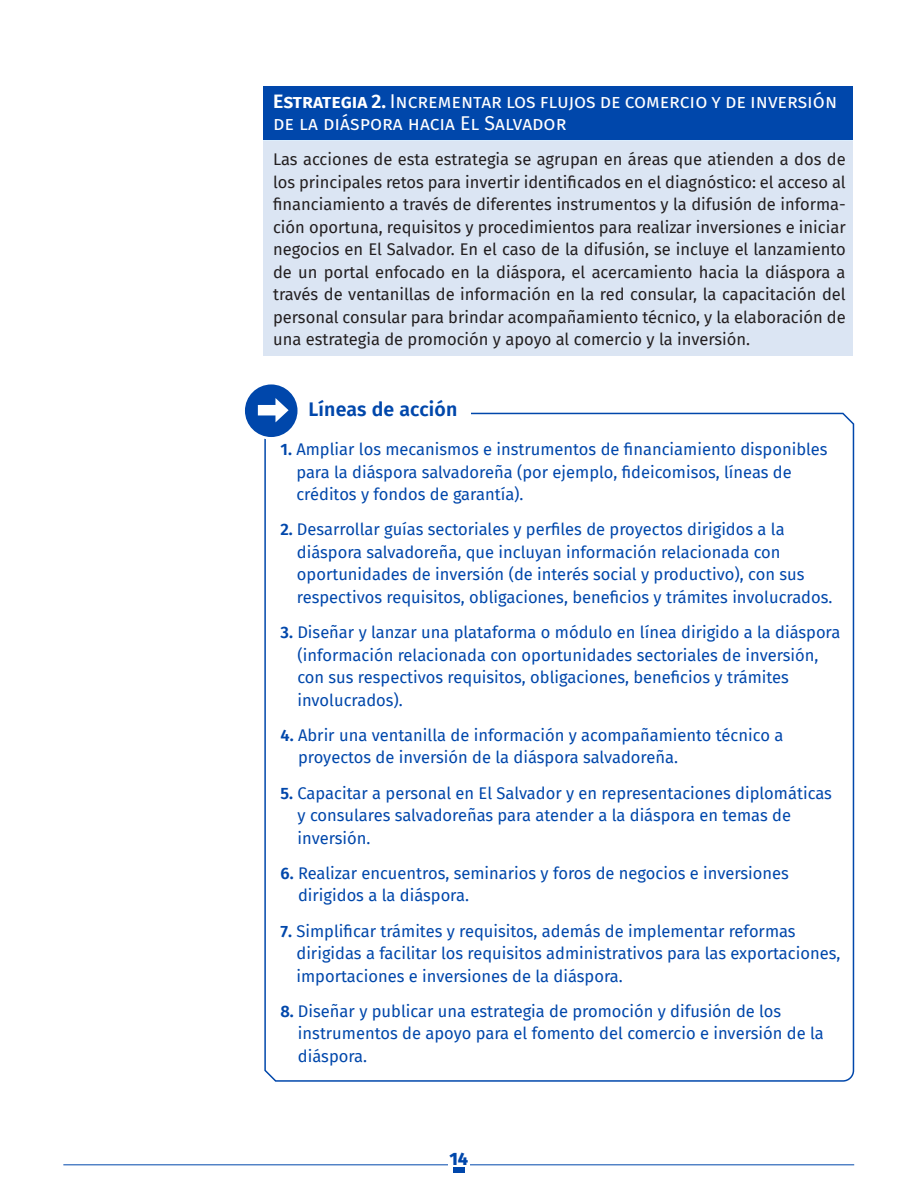
<style>
.page{position:relative;width:918px;height:1188px;background:#fff}
.page>*{position:absolute;margin:0;border:0;box-sizing:border-box;transform-origin:0 0}
.Estilo_de_párrafo_1{font:19.5px/22.5px "Fira Sans";color:#fff}
.TXT{font:600 19.5px "Fira Sans";letter-spacing:.01em;color:#0047ab}
.t1{font:800 18px "Fira Sans";color:#0047ab}
.TXT-2{font:16.5px/22.5px "Fira Sans";color:#0047ab}
.TXT-3{font:16.5px/22.5px "Fira Sans";color:#231f20;text-align:justify}
.s1{font-weight:600}
</style>
<div class="page">
<hr style="left:63px;top:1165px;width:791px;height:1px;background:#0047ab">
<div style="left:448px;top:1148px;width:21px;height:24px;background:#fff"></div>
<div style="left:453px;top:1167px;width:12px;height:5px;background:#0047ab"></div>
<div style="left:264px;top:141px;width:589px;height:215px;background:#dbe5f3"></div>
<div style="left:264px;top:87px;width:589px;height:54px;background:#0047ab"></div>
<svg style="left:264px;top:412px;width:591px;height:670px"></svg>
<div style="left:300px;top:398px;width:170px;height:24px;background:#fff"></div>
<div style="left:244px;top:383px;width:55px;height:55px;background:#0047ab;border-radius:50%"></div>
<div style="left:242px;top:382px;width:58px;height:58px;border:3px solid #fff;border-radius:50%"></div>
<div style="left:258px;top:405px;width:22px;height:10px;background:#fff"></div>
<svg style="left:275px;top:398px;width:14px;height:24px"></svg>
<p class="Estilo_de_párrafo_1" style="left:273px;top:89px;width:566px"><span class="s1">Estrategia 2.</span> Incrementar los flujos de comercio y de inversión de la diáspora hacia El Salvador</p>
<p class="TXT-3" style="left:273px;top:148px;width:574px">Las acciones de esta estrategia se agrupan en áreas que atienden a dos de los principales retos para invertir identificados en el diagnóstico: el acceso al financiamiento a través de diferentes instrumentos y la difusión de informa&shy;ción oportuna, requisitos y procedimientos para realizar inversiones e iniciar negocios en El Salvador. En el caso de la difusión, se incluye el lanzamiento de un portal enfocado en la diáspora, el acercamiento hacia la diáspora a través de ventanillas de información en la red consular, la capacitación del personal consular para brindar acompañamiento técnico, y la elaboración de una estrategia de promoción y apoyo al comercio y la inversión.</p>
<p class="TXT" style="left:309px;top:393px;width:150px">Líneas de acción</p>
<p class="TXT-2" style="left:296px;top:438px;width:533px;text-indent:-16px"><span class="s1">1.</span> Ampliar los mecanismos e instrumentos de financiamiento disponibles para la diáspora salvadoreña (por ejemplo, fideicomisos, líneas de créditos y fondos de garantía).</p>
<p class="TXT-2" style="left:297px;top:518px;width:537px;text-indent:-16px"><span class="s1">2.</span> Desarrollar guías sectoriales y perfiles de proyectos dirigidos a la diáspora salvadoreña, que incluyan información relacionada con oportunidades de inversión (de interés social y productivo), con sus respectivos requisitos, obligaciones, beneficios y trámites involucrados.</p>
<p class="TXT-2" style="left:297px;top:621px;width:545px;text-indent:-17px"><span class="s1">3.</span> Diseñar y lanzar una plataforma o módulo en línea dirigido a la diáspora (información relacionada con oportunidades sectoriales de inversión, con sus respectivos requisitos, obligaciones, beneficios y trámites involucrados).</p>
<p class="TXT-2" style="left:298px;top:723px;width:487px;text-indent:-18px"><span class="s1">4.</span> Abrir una ventanilla de información y acompañamiento técnico a proyectos de inversión de la diáspora salvadoreña.</p>
<p class="TXT-2" style="left:298px;top:781px;width:536px;text-indent:-17px"><span class="s1">5.</span> Capacitar a personal en El Salvador y en representaciones diplomáticas y consulares salvadoreñas para atender a la diáspora en temas de inversión.</p>
<p class="TXT-2" style="left:298px;top:861px;width:492px;text-indent:-18px"><span class="s1">6.</span> Realizar encuentros, seminarios y foros de negocios e inversiones dirigidos a la diáspora.</p>
<p class="TXT-2" style="left:296px;top:919px;width:545px;text-indent:-16px"><span class="s1">7.</span> Simplificar trámites y requisitos, además de implementar reformas dirigidas a facilitar los requisitos administrativos para las exportaciones, importaciones e inversiones de la diáspora.</p>
<p class="TXT-2" style="left:298px;top:999px;width:527px;text-indent:-17px"><span class="s1">8.</span> Diseñar y publicar una estrategia de promoción y difusión de los instrumentos de apoyo para el fomento del comercio e inversión de la diáspora.</p>
<p class="t1" style="left:449px;top:1143px;width:20px">14</p>
</div>
